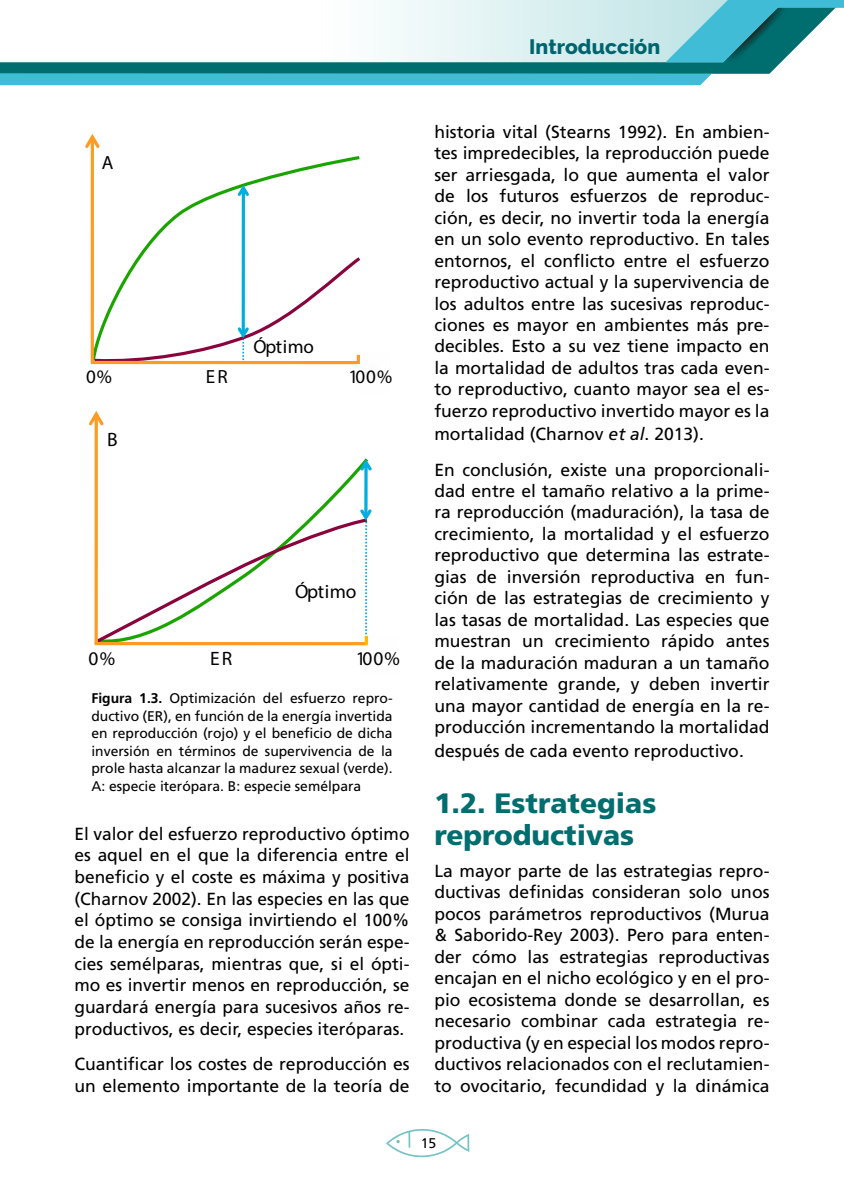
<style>
.page{position:relative;width:844px;height:1191px;background:#fff}
.page>*{position:absolute;margin:0;border:0;box-sizing:border-box;transform-origin:0 0}
.t1{font:900 28px/32px "Frutiger";color:#006d6f}
.t2{font:800 21px "Raleway";color:#00646e}
.t3{font:19.43px "Myriad Pro";letter-spacing:.005em;color:#000}
.t4{font:19.07px "Myriad Pro";letter-spacing:.005em;color:#000}
.t5{font:17.5px/21.5px "Frutiger";color:#000;text-align:justify}
.t6{font:14px/17.5px "Frutiger";color:#000;text-align:justify}
.s1{font-style:italic}
.s2{font-weight:700}
</style>
<div class="page">
<div style="left:0;top:74px;width:711px;height:11px;background:#41bcd7"></div>
<svg style="left:0;top:62px;width:776px;height:12px;background:#0a7375"></svg>
<svg style="left:285px;top:0;width:558px;height:67px"></svg>
<svg style="left:386px;top:1129px;width:83px;height:28px"></svg>
<svg style="left:90px;top:154px;width:270px;height:210px"></svg>
<svg style="left:241px;top:199px;width:4px;height:14px"></svg>
<svg style="left:235px;top:182px;width:17px;height:17px"></svg>
<hr style="left:91px;top:137px;width:3px;height:225px;background:#ff9b22">
<svg style="left:85px;top:134px;width:15px;height:17px"></svg>
<svg style="left:91px;top:213px;width:270px;height:151px"></svg>
<hr style="left:364px;top:462px;width:3px;height:55px;background:#00aedf">
<svg style="left:357px;top:458px;width:15px;height:15px"></svg>
<svg style="left:94px;top:428px;width:4px;height:63px"></svg>
<svg style="left:89px;top:411px;width:15px;height:17px"></svg>
<svg style="left:94px;top:491px;width:278px;height:154px"></svg>
<p class="t2" style="left:529px;top:35px;width:132px">Introducción</p>
<p class="t5" style="left:434px;top:121px;width:336px">historia vital (Stearns 1992). En ambien&shy;tes impredecibles, la reproducción puede ser arriesgada, lo que aumenta el valor de los futuros esfuerzos de reproduc&shy;ción, es decir, no invertir toda la energía en un solo evento reproductivo. En tales entornos, el conflicto entre el esfuerzo reproductivo actual y la supervivencia de los adultos entre las sucesivas reproduc&shy;ciones es mayor en ambientes más pre&shy;decibles. Esto a su vez tiene impacto en la mortalidad de adultos tras cada even&shy;to reproductivo, cuanto mayor sea el es&shy;fuerzo reproductivo invertido mayor es la</p>
<p class="t5" style="left:434px;top:416px;width:336px;line-height:35.4px">mortalidad (Charnov <span class="s1">et al</span>. 2013).<br>En conclusión, existe una proporcionali-</p>
<p class="t5" style="left:434px;top:480px;width:336px">dad entre el tamaño relativo a la prime&shy;ra reproducción (maduración), la tasa de crecimiento, la mortalidad y el esfuerzo reproductivo que determina las estrate&shy;gias de inversión reproductiva en fun&shy;ción de las estrategias de crecimiento y las tasas de mortalidad. Las especies que muestran un crecimiento rápido antes de la maduración maduran a un tamaño relativamente grande, y deben invertir una mayor cantidad de energía en la re&shy;producción incrementando la mortalidad</p>
<p class="t5" style="left:434px;top:739px;width:311px">después de cada evento reproductivo.</p>
<h1 class="t1" style="left:434px;top:787px;width:223px">1.2. Estrategias reproductivas</h1>
<p class="t5" style="left:434px;top:860px;width:336px">La mayor parte de las estrategias repro&shy;ductivas definidas consideran solo unos pocos parámetros reproductivos (Murua &amp; Saborido-Rey 2003). Pero para enten&shy;der cómo las estrategias reproductivas encajan en el nicho ecológico y en el pro&shy;pio ecosistema donde se desarrollan, es necesario combinar cada estrategia re&shy;productiva (y en especial los modos repro&shy;ductivos relacionados con el reclutamien&shy;to ovocitario, fecundidad y la dinámica</p>
<p class="t4" style="left:102px;top:150px;width:13px">A</p>
<p class="t4" style="left:468px;top:150px;width:12px">B</p>
<p class="t4" style="left:653px;top:299px;width:62px">Óptimo</p>
<p class="t4" style="left:253px;top:335px;width:62px">Óptimo</p>
<p class="t4" style="left:86px;top:365px;width:27px">0%</p>
<p class="t4" style="left:348px;top:365px;width:45px">100%</p>
<p class="t4" style="left:569px;top:365px;width:23px">ER</p>
<p class="t4" style="left:206px;top:365px;width:23px">ER</p>
<p class="t4" style="left:450px;top:365px;width:27px">0%</p>
<p class="t4" style="left:712px;top:365px;width:45px">100%</p>
<p class="t3" style="left:107px;top:428px;width:12px">B</p>
<p class="t3" style="left:295px;top:579px;width:63px">Óptimo</p>
<p class="t3" style="left:210px;top:646px;width:24px">ER</p>
<p class="t3" style="left:89px;top:646px;width:28px">0%</p>
<p class="t3" style="left:355px;top:646px;width:46px">100%</p>
<p class="t6" style="left:91px;top:689px;width:303px"><span class="s2">Figura 1.3.</span> Optimización del esfuerzo repro&shy;ductivo (ER), en función de la energía invertida en reproducción (rojo) y el beneficio de dicha inversión en términos de supervivencia de la prole hasta alcanzar la madurez sexual (verde).<br>A: especie iterópara. B: especie semélpara</p>
<p class="t5" style="left:74px;top:822px;width:336px">El valor del esfuerzo reproductivo óptimo es aquel en el que la diferencia entre el beneficio y el coste es máxima y positiva (Charnov 2002). En las especies en las que el óptimo se consiga invirtiendo el 100% de la energía en reproducción serán espe&shy;cies semélparas, mientras que, si el ópti&shy;mo es invertir menos en reproducción, se guardará energía para sucesivos años re&shy;productivos, es decir, especies iteróparas.</p>
<p class="t5" style="left:74px;top:1053px;width:336px">Cuantificar los costes de reproducción es un elemento importante de la teoría de</p>
<p class="t6" style="left:420px;top:1133px;width:17px">15</p>
</div>
